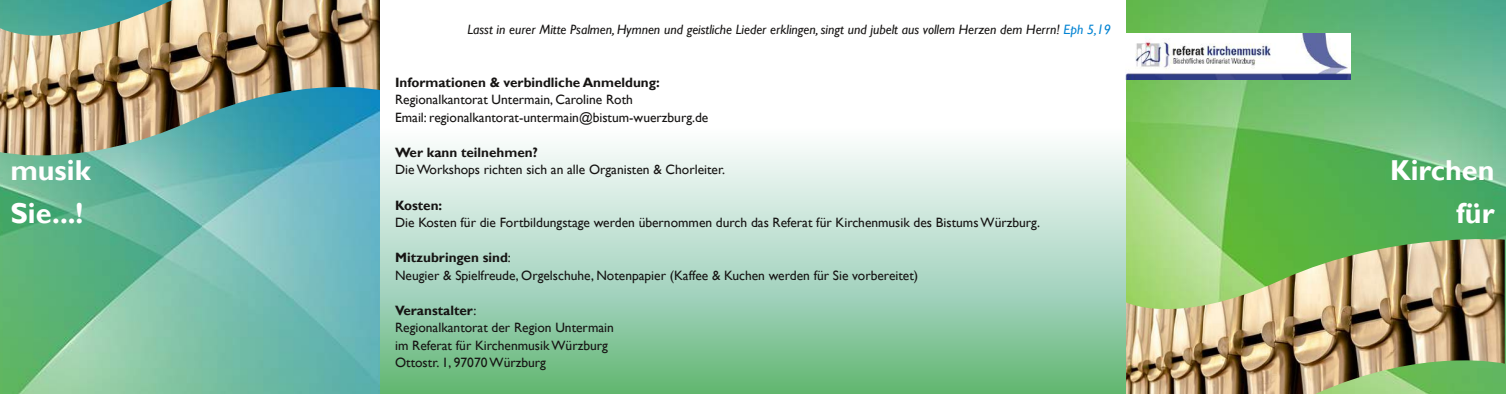
<style>
.page{position:relative;width:1506px;height:394px;background:#fff}
.page>*{position:absolute;margin:0;border:0;box-sizing:border-box;transform-origin:0 0}
.t1{font:700 28.75px/43.8px "Gill Sans";color:#fff;text-align:right}
.t2{font:13.5px/17.5px "Gill Sans";color:#161413}
.t3{font:italic 13.5px "Gill Sans";color:#161413}
.t4{font:700 13.5px "Gill Sans";color:#161413}
.s1{color:#0283d3}
.s2{font-weight:700}
</style>
<div class="page">
<img style="left:1125px;top:0;width:381px;height:393px">
<img style="left:0;top:170px;width:381px;height:223px">
<img style="left:1125px;top:234px;width:380px;height:159px">
<img style="left:0;top:0;width:381px;height:170px">
<svg style="left:381px;top:146px;width:744px;height:247px;background:#add8bf"></svg>
<img style="left:1125px;top:34px;width:225px;height:45px">
<h1 class="t1" style="left:11px;top:147px;width:81px;text-align:left">musik<br>Sie...!</h1>
<p class="t3" style="left:467px;top:22px;width:645px">Lasst in eurer Mitte Psalmen, Hymnen und geistliche Lieder erklingen, singt und jubelt aus vollem Herzen dem Herrn! <span class="s1">Eph 5,19</span></p>
<p class="t4" style="left:395px;top:74px;width:266px">Informationen &amp; verbindliche Anmeldung:</p>
<p class="t2" style="left:395px;top:91px;width:315px">Regionalkantorat Untermain, Caroline Roth<br>Email: regionalkantorat-untermain@bistum-wuerzburg.de</p>
<p class="t4" style="left:395px;top:144px;width:144px">Wer kann teilnehmen?</p>
<p class="t2" style="left:395px;top:161px;width:331px">DieWorkshops richten sich an alle Organisten &amp; Chorleiter.</p>
<p class="t4" style="left:395px;top:197px;width:49px">Kosten:</p>
<p class="t2" style="left:395px;top:213px;width:646px">Die Kosten für die Fortbildungstage werden übernommen durch das Referat für Kirchenmusik des BistumsWürzburg.</p>
<p class="t2" style="left:395px;top:248px;width:525px"><span class="s2">Mitzubringen sind</span>:<br>Neugier &amp; Spielfreude, Orgelschuhe, Notenpapier (Kaffee &amp; Kuchen werden für Sie vorbereitet)</p>
<p class="t2" style="left:395px;top:301px;width:220px"><span class="s2">Veranstalter</span>:<br>Regionalkantorat der Region Untermain im Referat für KirchenmusikWürzburg<br>Ottostr. 1, 97070Würzburg</p>
<h1 class="t1" style="left:1390px;top:147px;width:106px">Kirchen für</h1>
</div>
